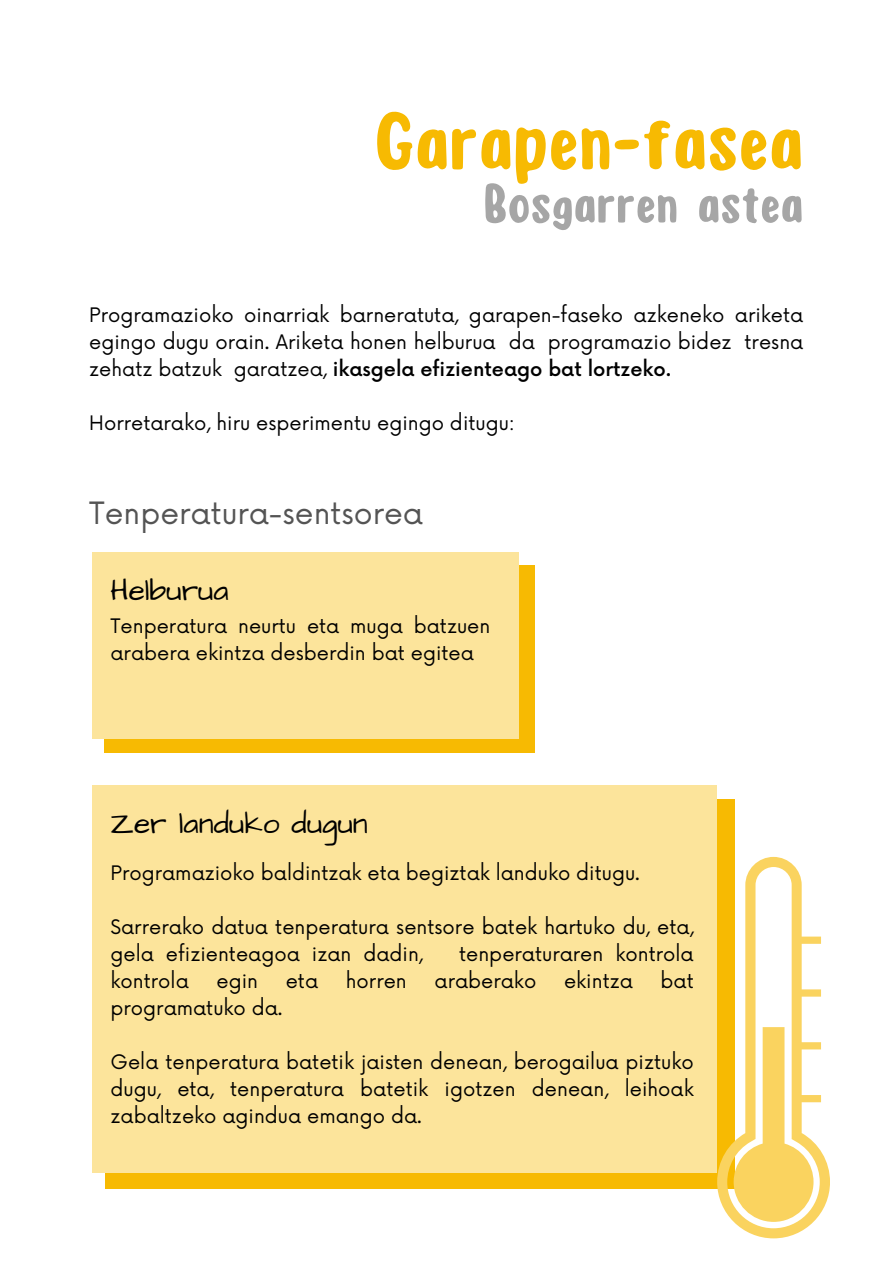
<style>
.page{position:relative;width:893px;height:1264px;background:#fff}
.page>*{position:absolute;margin:0;border:0;box-sizing:border-box;transform-origin:0 0}
.t1{font:89.85px "Monkey";color:#f7ba02}
.t2{font:60px "Monkey";color:#a6a6a6}
.t3{font:30px "Architects Daughter";color:#000}
.t4{font:30px "Now";color:#545454}
.t5{font:19.5px/27px "Now";color:#000;text-align:justify}
.s1{font-weight:500}
</style>
<div class="page">
<div style="left:105px;top:565px;width:429px;height:187px;background:#f7ba02"></div>
<div style="left:93px;top:552px;width:426px;height:186px;background:#fce49b"></div>
<div style="left:105px;top:798px;width:629px;height:390px;background:#f7ba02"></div>
<div style="left:93px;top:785px;width:624px;height:388px;background:#fce49b"></div>
<svg style="left:717px;top:856px;width:112px;height:382px"></svg>
<p class="t1" style="left:374px;top:97px;width:430px">Garapen-fasea</p>
<p class="t2" style="left:483px;top:174px;width:321px">Bosgarren astea</p>
<p class="t5" style="left:89px;top:302px;width:715px">Programazioko oinarriak barneratuta, garapen-faseko azkeneko ariketa egingo dugu orain. Ariketa honen helburua da programazio bidez tresna zehatz batzuk garatzea, <span class="s1">ikasgela efizienteago bat lortzeko.</span></p>
<p class="t5" style="left:89px;top:410px;width:427px">Horretarako, hiru esperimentu egingo ditugu:</p>
<p class="t4" style="left:89px;top:496px;width:335px">Tenperatura-sentsorea</p>
<p class="t3" style="left:110px;top:570px;width:120px">Helburua</p>
<p class="t5" style="left:110px;top:613px;width:381px">Tenperatura neurtu eta muga batzuen arabera ekintza desberdin bat egitea</p>
<p class="t3" style="left:110px;top:803px;width:259px">Zer landuko dugun</p>
<p class="t5" style="left:110px;top:860px;width:531px">Programazioko baldintzak eta begiztak landuko ditugu.</p>
<p class="t5" style="left:110px;top:914px;width:584px">Sarrerako datua tenperatura sentsore batek hartuko du, eta, gela efizienteagoa izan dadin,</p>
<p class="t5" style="left:459px;top:941px;width:236px">tenperaturaren kontrola</p>
<p class="t5" style="left:110px;top:968px;width:80px">kontrola</p>
<p class="t5" style="left:216px;top:968px;width:43px">egin</p>
<p class="t5" style="left:286px;top:968px;width:34px">eta</p>
<p class="t5" style="left:346px;top:968px;width:63px">horren</p>
<p class="t5" style="left:434px;top:968px;width:103px">araberako</p>
<p class="t5" style="left:564px;top:968px;width:70px">ekintza</p>
<p class="t5" style="left:660px;top:968px;width:35px">bat</p>
<p class="t5" style="left:110px;top:995px;width:173px">programatuko da.</p>
<p class="t5" style="left:110px;top:1049px;width:584px">Gela tenperatura batetik jaisten denean, berogailua piztuko dugu, eta, tenperatura batetik igotzen denean, leihoak zabaltzeko agindua emango da.</p>
</div>
